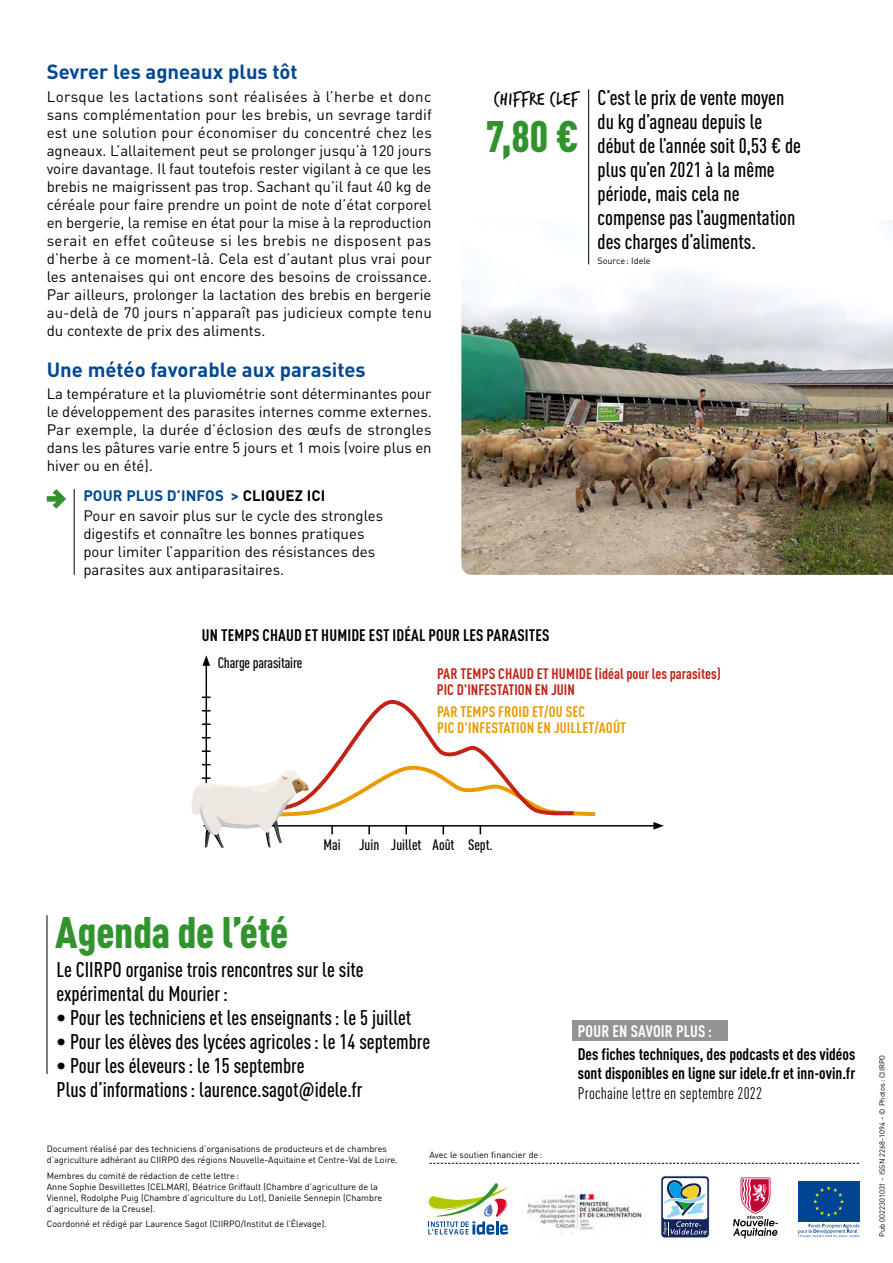
<style>
.page{position:relative;width:893px;height:1263px;background:#fff}
.page>*{position:absolute;margin:0;border:0;box-sizing:border-box;transform-origin:0 0}
.t1{font:900 condensed 43.5px "DIN Pro";letter-spacing:-.005em;color:#31932e}
.t2{font:500 condensed 21px/24px "DIN Pro";color:#000}
.t3{font:700 20.25px "DIN Pro";color:#004894}
.t4{font:19.5px "Trash Hand";letter-spacing:.04em;color:#000}
.t5{font:700 condensed 16.5px/19.8px "DIN Pro";color:#000}
.t6{font:condensed 16.5px "DIN Pro";letter-spacing:.015em;color:#000}
.t7{font:700 condensed 16.5px "DIN Pro";letter-spacing:.01em;color:#fff}
.t8{font:15px/18px "DIN Pro";color:#000;text-align:justify}
.t9{font:700 condensed 15px/16.5px "DIN Pro";color:#c22317}
.t10{font:700 condensed 15px/16.5px "DIN Pro";letter-spacing:.01em;color:#e99b00}
.t11{font:500 condensed 15px "DIN Pro";color:#000}
.t12{font:9px/10.8px "DIN Pro";color:#000}
.t13{font:7.5px "DIN Pro";color:#000}
.s1{font-weight:700;color:#004894}
.s2{font-weight:700}
.s3{font-size:14.25px}
.s4{font-size:8.25px}
</style>
<div class="page">
<svg style="left:733px;top:1177px;width:45px;height:61px"></svg>
<svg style="left:660px;top:1175px;width:50px;height:63px"></svg>
<svg style="left:429px;top:1163px;width:430px;height:1px"></svg>
<svg style="left:427px;top:1183px;width:81px;height:52px"></svg>
<svg style="left:798px;top:1223px;width:62px;height:15px"></svg>
<div style="left:798px;top:1181px;width:61px;height:41px;background:#004494"></div>
<svg style="left:813px;top:1186px;width:31px;height:31px"></svg>
<img style="left:527px;top:1191px;width:115px;height:43px">
<div style="left:572px;top:1020px;width:156px;height:21px;background:#929395"></div>
<img style="left:461px;top:220px;width:432px;height:355px">
<hr style="left:588px;top:89px;width:1px;height:175px;background:#000">
<hr style="left:47px;top:915px;width:1px;height:159px;background:#000">
<svg style="left:47px;top:489px;width:19px;height:20px"></svg>
<hr style="left:74px;top:489px;width:1px;height:86px;background:#000">
<hr style="left:203px;top:825px;width:453px;height:1px;background:#000">
<svg style="left:653px;top:822px;width:11px;height:8px"></svg>
<hr style="left:206px;top:663px;width:1px;height:166px;background:#000">
<svg style="left:202px;top:655px;width:8px;height:11px"></svg>
<svg style="left:191px;top:696px;width:408px;height:152px"></svg>
<h3 class="t3" style="left:47px;top:55px;width:252px">Sevrer les agneaux plus tôt</h3>
<p class="t8" style="left:47px;top:86px;width:387px">Lorsque les lactations sont réalisées à l’herbe et donc sans complémentation pour les brebis, un sevrage tardif est une solution pour économiser du concentré chez les agneaux. L’allaitement peut se prolonger jusqu’à 120 jours voire davantage. Il faut toutefois rester vigilant à ce que les brebis ne maigrissent pas trop. Sachant qu’il faut 40 kg de céréale pour faire prendre un point de note d’état corporel en bergerie, la remise en état pour la mise à la reproduction serait en effet coûteuse si les brebis ne disposent pas d’herbe à ce moment-là. Cela est d’autant plus vrai pour les antenaises qui ont encore des besoins de croissance.<br>Par ailleurs, prolonger la lactation des brebis en bergerie au-delà de 70 jours n’apparaît pas judicieux compte tenu du contexte de prix des aliments.</p>
<h3 class="t3" style="left:47px;top:353px;width:320px">Une météo favorable aux parasites</h3>
<p class="t8" style="left:47px;top:384px;width:387px">La température et la pluviométrie sont déterminantes pour le développement des parasites internes comme externes.<br>Par exemple, la durée d’éclosion des œufs de strongles dans les pâtures varie entre 5 jours et 1 mois (voire plus en hiver ou en été).</p>
<p class="t8" style="left:83px;top:484px;width:301px;line-height:20.1px"><span class="s1">POUR PLUS D’INFOS &gt;</span> <span class="s2">CLIQUEZ ICI<br></span>Pour en savoir plus sur le cycle des strongles</p>
<p class="t8" style="left:83px;top:524px;width:293px;text-align:left">digestifs et connaître les bonnes pratiques pour limiter l’apparition des résistances des parasites aux antiparasitaires.</p>
<h3 class="t4" style="left:494px;top:89px;width:86px">CHIFFRE CLEF</h3>
<h1 class="t1" style="left:486px;top:110px;width:94px">7,80 €</h1>
<h2 class="t2" style="left:597px;top:84px;width:205px">C’est le prix de vente moyen du kg d’agneau depuis le début de l’année soit 0,53 € de plus qu’en 2021 à la même période, mais cela ne compense pas l’augmentation des charges d’aliments.</h2>
<p class="t12" style="left:597px;top:255px;width:55px">Source: Idele</p>
<p class="t5" style="left:202px;top:624px;width:349px">UN TEMPS CHAUD ET HUMIDE EST IDÉAL POUR LES PARASITES</p>
<p class="t11" style="left:218px;top:652px;width:86px">Charge parasitaire</p>
<p class="t9" style="left:437px;top:664px;width:285px">PAR TEMPS CHAUD ET HUMIDE (idéal pour les parasites)<br>PIC D'INFESTATION EN JUIN</p>
<p class="t10" style="left:437px;top:702px;width:191px">PAR TEMPS FROID ET/OU SEC<br>PIC D'INFESTATION EN JUILLET/AOÛT</p>
<p class="t11" style="left:324px;top:833px;width:171px">Mai Juin Juillet Août Sept<span class="s3">.</span></p>
<h1 class="t1" style="left:55px;top:906px;width:235px">Agenda de l’été</h1>
<h2 class="t2" style="left:57px;top:956px;width:309px">Le CIIRPO organise trois rencontres sur le site expérimental du Mourier:</h2>
<h2 class="t2" style="left:57px;top:1004px;width:356px">• Pour les techniciens et les enseignants: le 5 juillet</h2>
<h2 class="t2" style="left:57px;top:1028px;width:375px">• Pour les élèves des lycées agricoles: le 14 septembre</h2>
<h2 class="t2" style="left:57px;top:1052px;width:308px">• Pour les éleveurs: le 15 septembre<br>Plus d’informations: laurence.sagot@idele.fr</h2>
<p class="t12" style="left:47px;top:1143px;width:352px">Document réalisé par des techniciens d’organisations de producteurs et de chambres d’agriculture adhérant au CIIRPO des régions Nouvelle-Aquitaine et Centre-Val de Loire.</p>
<p class="t12" style="left:47px;top:1170px;width:337px">Membres du comité de rédaction de cette lettre:<br>Anne Sophie Desvillettes (CELMAR), Béatrice Griffault (Chambre d’agriculture de la Vienne), Rodolphe Puig (Chambre d’agriculture du Lot), Danielle Sennepin (Chambre d’agriculture de la Creuse).</p>
<p class="t12" style="left:47px;top:1218px;width:282px">Coordonné et rédigé par Laurence Sagot (CIIRPO/Institut de l’Élevage).</p>
<p class="t12" style="left:429px;top:1148px;width:114px">Avec le soutien financier de:</p>
<p class="t7" style="left:578px;top:1018px;width:136px">POUR EN SAVOIR PLUS :</p>
<p class="t5" style="left:578px;top:1042px;width:279px">Des fiches techniques, des podcasts et des vidéos sont disponibles en ligne sur idele.fr et inn-ovin.fr</p>
<p class="t6" style="left:578px;top:1084px;width:186px">Prochaine lettre en septembre 2022</p>
<p class="t13" style="left:877px;top:1237px;width:183px;rotate:-90deg">Pub 0022301031 <span class="s4">-</span> ISSN 2268-1094 <span class="s4">-</span> © Photos : CIIRPO</p>
</div>
